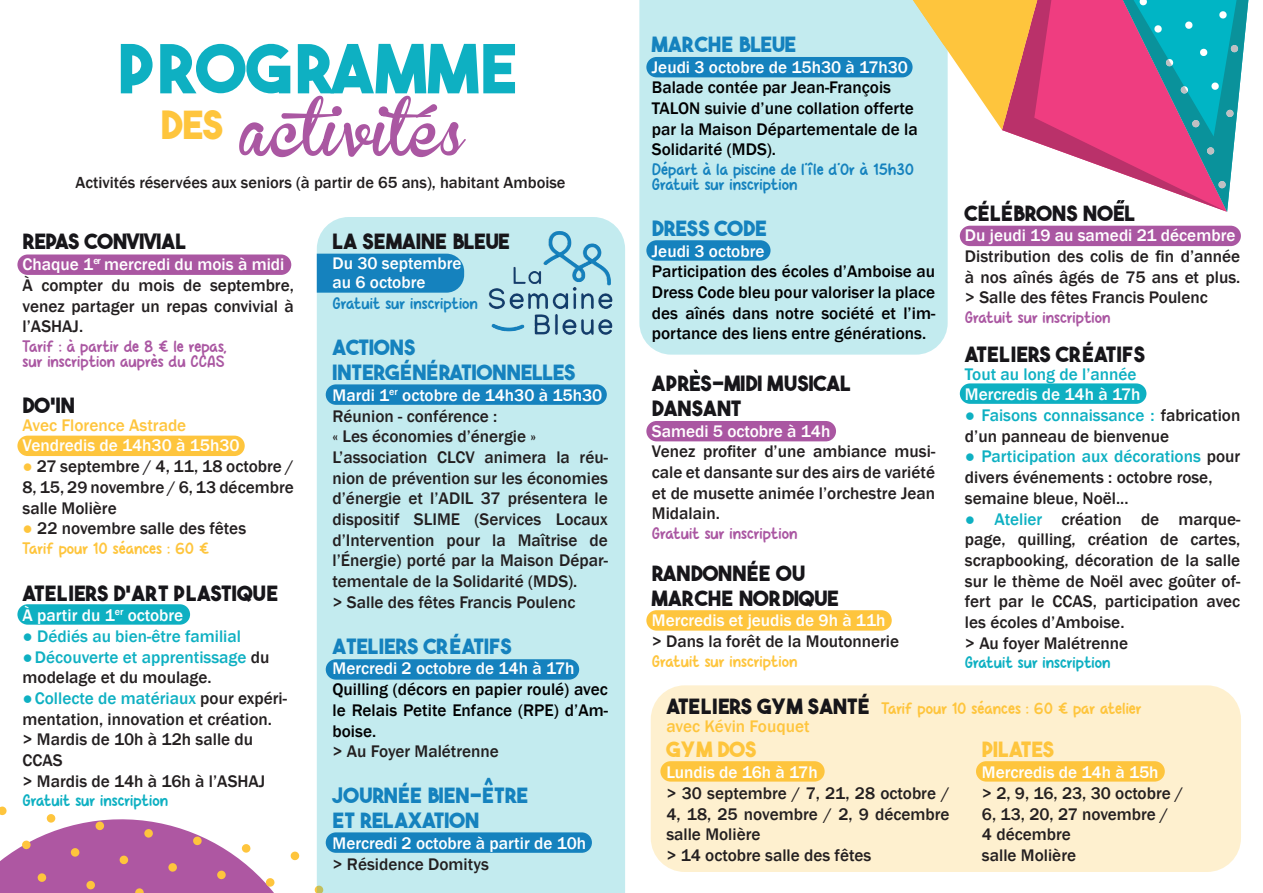
<style>
.page{position:relative;width:1263px;height:893px;background:#fff}
.page>*{position:absolute;margin:0;border:0;box-sizing:border-box;transform-origin:0 0}
.t1{font:700 67.35px "The Bold Font";letter-spacing:.02em;color:#0eb0c2}
.t2{font:55.5px "Brannboll Fet";color:#aa57a2}
.t3{font:700 21px/25.2px "The Bold Font";letter-spacing:.01em;color:#17161a}
.t4{font:700 21px/25.2px "The Bold Font";letter-spacing:.01em;color:#1582be}
.t5{font:700 21px "The Bold Font";letter-spacing:.01em;color:#fec53d}
.t6{font:500 17.25px/20.7px "Franklin Gothic";color:#231f20}
.t7{font:500 17.25px/20.7px "Franklin Gothic";color:#000001;text-align:justify}
.t8{font:500 17.25px/19.5px "Franklin Gothic";color:#fff}
.t9{font:500 17.25px/20.7px "Franklin Gothic";color:#0eb0c2}
.t10{font:500 17.25px "Franklin Gothic";color:#fec53d}
.t11{font:16.5px/15px "Espressonal";color:#aa57a2}
.t12{font:16.5px "Espressonal";color:#fec53d}
.t13{font:16.5px/15px "Espressonal";color:#1582be}
.t14{font:500 16.5px "Franklin Gothic";color:#231f20}
.t15{font:16.5px "Espressonal";color:#0eb0c2}
.t16{font:700 15.15px "The Bold Font";color:#1582be}
.s1{color:#fff}
.s2{color:#fec53d}
.s3{color:#231f20}
.s4{color:#0eb0c2}
.s5{font-family:"Franklin Gothic";font-weight:500;font-size:17.25px;color:#fff}
</style>
<div class="page">
<svg style="left:0;top:806px;width:317px;height:87px"></svg>
<div style="left:17px;top:604px;width:173px;height:21px;background:#0eb0c2;border-radius:10px"></div>
<div style="left:17px;top:436px;width:228px;height:20px;background:#fec53d;border-radius:10px"></div>
<div style="left:17px;top:254px;width:274px;height:21px;background:#aa57a2;border-radius:10px"></div>
<div style="left:317px;top:217px;width:308px;height:676px;background:#c3ebef"></div>
<div style="left:317px;top:254px;width:147px;height:39px;background:#1582be"></div>
<div style="left:326px;top:384px;width:281px;height:21px;background:#1582be;border-radius:10px"></div>
<div style="left:326px;top:659px;width:253px;height:21px;background:#1582be;border-radius:10px"></div>
<div style="left:326px;top:832px;width:266px;height:21px;background:#1582be;border-radius:10px"></div>
<img style="left:487px;top:223px;width:127px;height:118px">
<div style="left:639px;top:0;width:309px;height:355px;background:#c3ebef"></div>
<div style="left:646px;top:57px;width:266px;height:20px;background:#1582be;border-radius:10px"></div>
<div style="left:646px;top:240px;width:124px;height:21px;background:#1582be;border-radius:10px"></div>
<div style="left:646px;top:421px;width:190px;height:20px;background:#aa57a2;border-radius:10px"></div>
<div style="left:646px;top:610px;width:246px;height:21px;background:#fec53d;border-radius:10px"></div>
<div style="left:960px;top:383px;width:186px;height:21px;background:#0eb0c2;border-radius:10px"></div>
<div style="left:960px;top:226px;width:281px;height:20px;background:#aa57a2;border-radius:10px"></div>
<div style="left:651px;top:685px;width:590px;height:187px;background:#fef0cf;border-radius:34px"></div>
<div style="left:660px;top:761px;width:165px;height:21px;background:#fec53d;border-radius:10px"></div>
<div style="left:976px;top:761px;width:189px;height:21px;background:#fec53d;border-radius:10px"></div>
<svg style="left:1002px;top:0;width:66px;height:154px;background:#e1548b"></svg>
<svg style="left:913px;top:0;width:124px;height:130px;background:#e7c286"></svg>
<svg style="left:693px;top:370px;width:5px;height:3px"></svg>
<svg style="left:1068px;top:0;width:181px;height:212px"></svg>
<h1 class="t1" style="left:117px;top:27px;width:403px">PROGRAMME</h1>
<h2 class="t2" style="left:161px;top:101px;width:305px"><sup>DES</sup> activités</h2>
<p class="t14" style="left:76px;top:172px;width:491px">Activités réservées aux seniors (à partir de 65 ans), habitant Amboise</p>
<p class="t3" style="left:23px;top:228px;width:165px">REPAS CONVIVIAL</p>
<p class="t6" style="left:23px;top:254px;width:273px"><span class="s1">Chaque 1</span><sup>er</sup> <span class="s1">mercredi du mois à midi<br></span>À compter du mois de septembre, venez partager un repas convivial à l’ASHAJ.</p>
<p class="t11" style="left:23px;top:339px;width:206px">Tarif : à partir de 8 € le repas, sur inscription auprès du CCAS</p>
<p class="t3" style="left:23px;top:391px;width:54px">DO'IN</p>
<p class="t10" style="left:23px;top:414px;width:165px">Avec Florence Astrade</p>
<p class="t8" style="left:23px;top:436px;width:218px">Vendredis de 14h30 à 15h30</p>
<p class="t6" style="left:23px;top:456px;width:273px;text-align:justify"><span class="s2">●</span> 27 septembre / 4, 11, 18 octobre / 8, 15, 29 novembre / 6, 13 décembre salle Molière</p>
<p class="t6" style="left:23px;top:518px;width:225px"><span class="s2">●</span> 22 novembre salle des fêtes</p>
<p class="t12" style="left:23px;top:539px;width:188px">Tarif pour 10 séances : 60 €</p>
<p class="t3" style="left:23px;top:579px;width:258px">ATELIERS D'ART PLASTIQUE</p>
<p class="t8" style="left:23px;top:606px;width:162px">À partir du 1<sup>er</sup> octobre</p>
<p class="t9" style="left:23px;top:626px;width:220px">● Dédiés au bien-être familial</p>
<p class="t9" style="left:23px;top:647px;width:248px">●Découverte et apprentissage <span class="s3">du modelage et du moulage.</span></p>
<p class="t6" style="left:23px;top:688px;width:266px"><span class="s4">●Collecte de matériaux</span> pour expéri&shy;mentation, innovation et création.<br>&gt; Mardis de 10h à 12h salle du<br>CCAS<br>&gt; Mardis de 14h à 16h à l’ASHAJ</p>
<p class="t15" style="left:23px;top:791px;width:147px">Gratuit sur inscription</p>
<p class="t3" style="left:332px;top:227px;width:179px">LA SEMAINE BLEUE</p>
<p class="t8" style="left:332px;top:253px;width:131px">Du 30 septembre au 6 octobre</p>
<p class="t13" style="left:332px;top:297px;width:147px">Gratuit sur inscription</p>
<p class="t4" style="left:332px;top:333px;width:244px">ACTIONS<br>INTERGÉNÉRATIONNELLES</p>
<p class="t6" style="left:332px;top:385px;width:277px"><span class="s1">Mardi 1</span><sup>er</sup> <span class="s1">octobre de 14h30 à 15h30<br></span>Réunion - conférence :<br>« Les économies d’énergie » L’association CLCV animera la réu&shy;nion de prévention sur les économies d’énergie et l’ADIL 37 présentera le dispositif SLIME (Services Locaux d’Intervention pour la Maîtrise de l’Énergie) porté par la Maison Dépar&shy;tementale de la Solidarité (MDS).<br>&gt; Salle des fêtes Francis Poulenc</p>
<p class="t4" style="left:332px;top:632px;width:181px">ATELIERS CRÉATIFS</p>
<p class="t8" style="left:332px;top:659px;width:244px">Mercredi 2 octobre de 14h à 17h</p>
<p class="t7" style="left:332px;top:679px;width:277px">Quilling (décors en papier roulé) avec le Relais Petite Enfance (RPE) d’Am&shy;boise.</p>
<p class="t6" style="left:332px;top:741px;width:168px">&gt; Au Foyer Malétrenne</p>
<p class="t4" style="left:332px;top:781px;width:197px">JOURNÉE BIEN-ETRE<br>ET RELAXATION</p>
<p class="t8" style="left:332px;top:834px;width:255px">Mercredi 2 octobre à partir de 10h</p>
<p class="t6" style="left:332px;top:854px;width:158px">&gt; Résidence Domitys</p>
<p class="t16" style="left:484px;top:774px;width:11px">^</p>
<p class="t4" style="left:652px;top:30px;width:146px">MARCHE BLEUE</p>
<p class="t8" style="left:652px;top:57px;width:258px">Jeudi 3 octobre de 15h30 à 17h30</p>
<p class="t7" style="left:652px;top:77px;width:267px;text-align:left">Balade contée par Jean-François<br>TALON suivie d’une collation offerte par la Maison Départementale de la<br>Solidarité (MDS).</p>
<p class="t13" style="left:652px;top:163px;width:264px">Départ à la piscine de l’île d’Or à 15h30<br>Gratuit sur inscription</p>
<p class="t4" style="left:652px;top:214px;width:117px">DRESS CODE</p>
<p class="t8" style="left:652px;top:241px;width:114px">Jeudi 3 octobre</p>
<p class="t7" style="left:652px;top:261px;width:285px">Participation des écoles d’Amboise au Dress Code bleu pour valoriser la place des aînés dans notre société et l’im&shy;portance des liens entre générations.</p>
<p class="t3" style="left:652px;top:369px;width:201px">APRES-MIDI MUSICAL<br>DANSANT</p>
<p class="t8" style="left:652px;top:421px;width:180px">Samedi 5 octobre à 14h</p>
<p class="t6" style="left:652px;top:441px;width:285px;text-align:justify">Venez profiter d’une ambiance musi&shy;cale et dansante sur des airs de variété et de musette animée l’orchestre Jean Midalain.</p>
<p class="t11" style="left:652px;top:526px;width:147px">Gratuit sur inscription</p>
<p class="t3" style="left:652px;top:559px;width:267px">RANDONNÉE OU<br>MARCHE NORDIQUE<span class="s5">Chaque 1</span><sup>er</sup></p>
<p class="t8" style="left:652px;top:611px;width:235px">Mercredis et jeudis de 9h à 11h</p>
<p class="t6" style="left:652px;top:631px;width:249px">&gt; Dans la forêt de la Moutonnerie</p>
<p class="t12" style="left:652px;top:652px;width:147px">Gratuit sur inscription</p>
<p class="t3" style="left:965px;top:199px;width:172px">CÉLÉBRONS NOEL</p>
<p class="t8" style="left:965px;top:226px;width:272px">Du jeudi 19 au samedi 21 décembre</p>
<p class="t6" style="left:965px;top:246px;width:277px;text-align:justify">Distribution des colis de fin d’année à nos aînés âgés de 75 ans et plus. &gt; Salle des fêtes Francis Poulenc</p>
<p class="t11" style="left:965px;top:311px;width:147px">Gratuit sur inscription</p>
<p class="t3" style="left:965px;top:340px;width:182px">ATELIERS CRÉATIFS</p>
<p class="t9" style="left:965px;top:364px;width:173px">Tout au long de l’année</p>
<p class="t8" style="left:965px;top:385px;width:177px">Mercredis de 14h à 17h</p>
<p class="t6" style="left:965px;top:405px;width:277px"><span class="s4">● Faisons connaissance :</span> fabrication d’un panneau de bienvenue</p>
<p class="t6" style="left:965px;top:447px;width:277px"><span class="s4">● Participation aux décorations</span> pour divers événements : octobre rose, semaine bleue, Noël...</p>
<p class="t6" style="left:965px;top:509px;width:277px"><span class="s4">● Atelier</span> création de marque&shy;page, quilling, création de cartes, scrapbooking, décoration de la salle sur le thème de Noël avec goûter of&shy;fert par le CCAS, participation avec les écoles d’Amboise.<br>&gt; Au foyer Malétrenne</p>
<p class="t15" style="left:965px;top:653px;width:147px">Gratuit sur inscription</p>
<p class="t3" style="left:666px;top:692px;width:205px">ATELIERS GYM SANTÉ</p>
<p class="t10" style="left:666px;top:716px;width:145px">avec Kévin Fouquet</p>
<p class="t5" style="left:666px;top:737px;width:91px">GYM DOS</p>
<p class="t8" style="left:666px;top:763px;width:153px">Lundis de 16h à 17h</p>
<p class="t6" style="left:666px;top:783px;width:285px">&gt; 30 septembre / 7, 21, 28 octobre /<br>4, 18, 25 novembre / 2, 9 décembre salle Molière<br>&gt; 14 octobre salle des fêtes</p>
<p class="t12" style="left:881px;top:699px;width:262px">Tarif pour 10 séances : 60 € par atelier</p>
<p class="t5" style="left:982px;top:737px;width:74px">PILATES</p>
<p class="t8" style="left:982px;top:763px;width:178px">Mercredis de 14h à 15h</p>
<p class="t6" style="left:982px;top:783px;width:203px">&gt; 2, 9, 16, 23, 30 octobre /<br>6, 13, 20, 27 novembre /<br>4 décembre<br>salle Molière</p>
</div>
